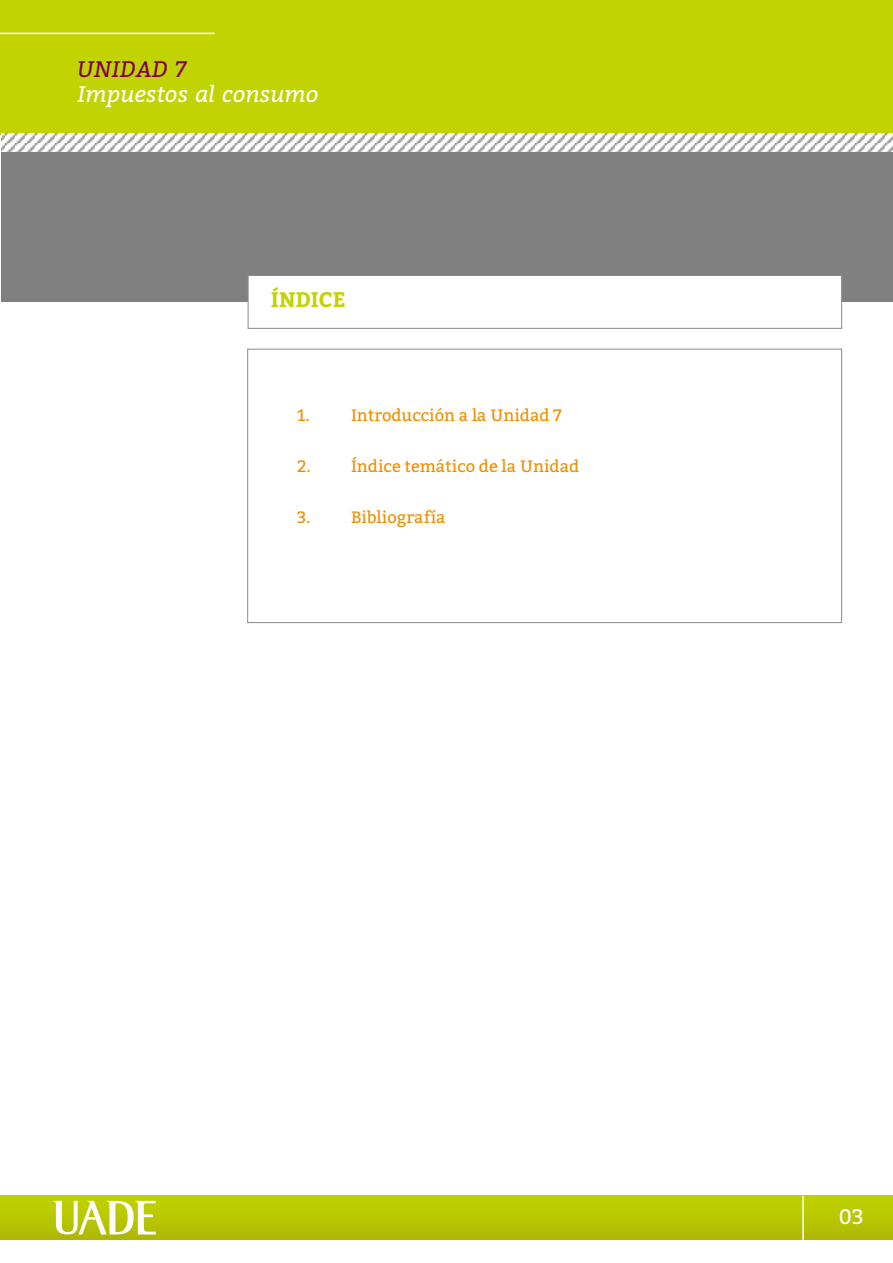
<style>
.page{position:relative;width:893px;height:1263px;background:#fff}
.page>*{position:absolute;margin:0;border:0;box-sizing:border-box;transform-origin:0 0}
.t1{font:italic 22.5px "Bitter";color:#fff}
.t2{font:italic 22.5px "Bitter";color:#80024f}
.t3{font:700 21px "Bitter";color:#c1d300}
.t4{font:21px "Bitter";color:#fff}
.t5{font:16.5px "Bitter";color:#f08e00}
</style>
<div class="page">
<div style="left:247px;top:349px;width:595px;height:274px;background:#fff;border:1px solid #8a8a8a"></div>
<div style="left:0;top:0;width:893px;height:134px;background:#c1d300"></div>
<svg style="left:2px;top:133px;width:891px;height:19px"></svg>
<div style="left:2px;top:152px;width:891px;height:150px;background:#808080"></div>
<div style="left:248px;top:275px;width:594px;height:54px;background:#fff;border:1px solid #8a8a8a"></div>
<div style="left:1px;top:1195px;width:892px;height:45px;background:linear-gradient(to right,#b7c502,#b8c601)"></div>
<svg style="left:53px;top:1201px;width:103px;height:33px"></svg>
<hr style="left:802px;top:1195px;width:2px;height:45px;background:#fff">
<hr style="left:0;top:33px;width:214px;height:1px;background:#fff">
<h1 class="t2" style="left:77px;top:52px;width:111px">UNIDAD 7</h1>
<h1 class="t1" style="left:77px;top:77px;width:243px">Impuestos al consumo</h1>
<p class="t3" style="left:271px;top:287px;width:76px">ÍNDICE</p>
<p class="t5" style="left:297px;top:405px;width:14px">1.</p>
<p class="t5" style="left:351px;top:405px;width:212px">Introducción a la Unidad 7</p>
<p class="t5" style="left:297px;top:456px;width:15px">2.</p>
<p class="t5" style="left:351px;top:456px;width:230px">Índice temático de la Unidad</p>
<p class="t5" style="left:297px;top:507px;width:15px">3.</p>
<p class="t5" style="left:351px;top:507px;width:96px">Bibliografía</p>
<p class="t4" style="left:838px;top:1204px;width:27px">03</p>
</div>
